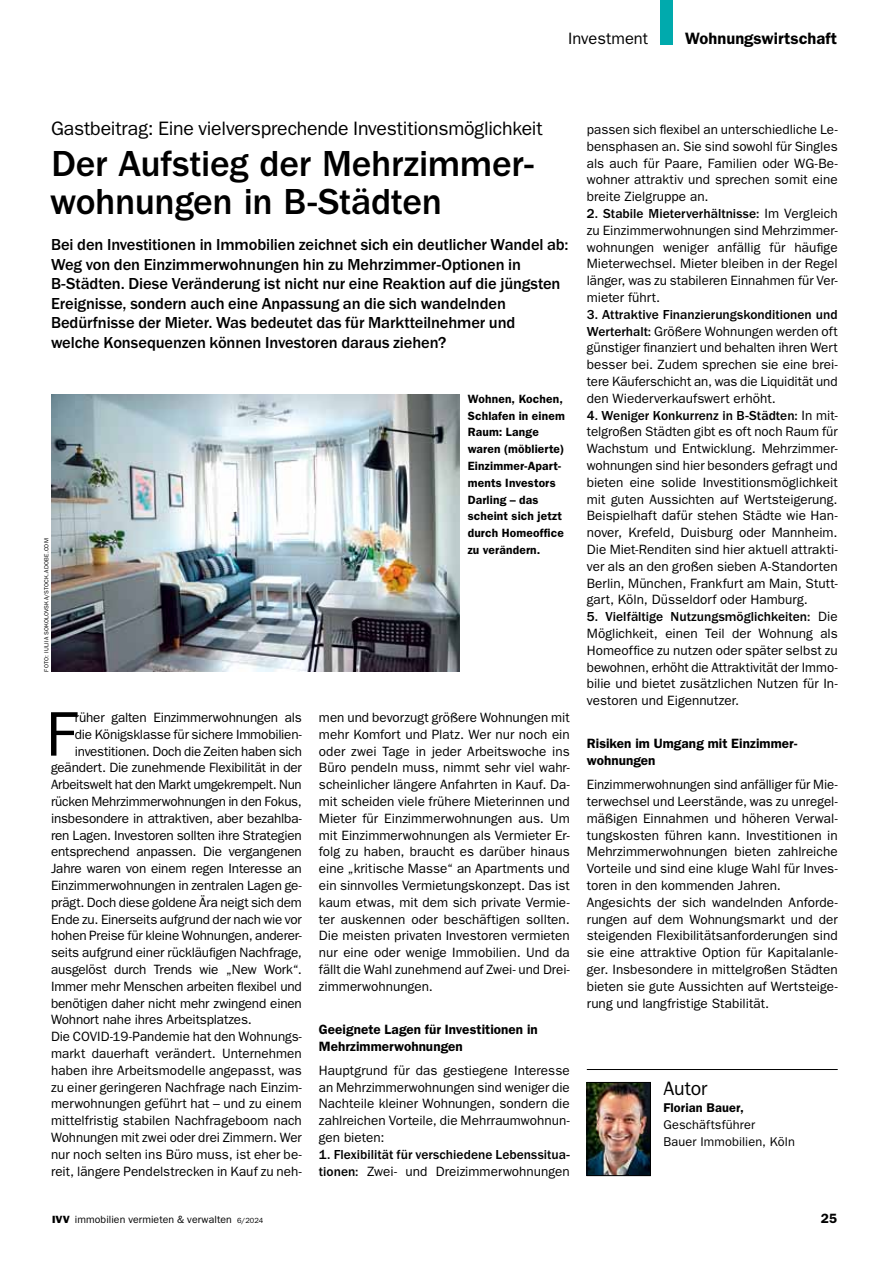
<style>
.page{position:relative;width:893px;height:1263px;background:#fff}
.page>*{position:absolute;margin:0;border:0;box-sizing:border-box;transform-origin:0 0}
.t1{font:63.3px "ITC Franklin Gothic Std";color:#000}
.t2{font:500 37.5px/37.5px "ITC Franklin Gothic Std";letter-spacing:-.01em;color:#000}
.t3{font:19.5px "ITC Franklin Gothic Std";letter-spacing:-.01em;color:#000}
.t4{font:500 16.5px/19.5px "ITC Franklin Gothic Std";letter-spacing:-.01em;color:#000}
.t5{font:600 16.5px "ITC Franklin Gothic Std";color:#000}
.t6{font:16.5px "ITC Franklin Gothic Std";color:#000}
.t7{font:13.5px/16.8px "ITC Franklin Gothic Std";letter-spacing:-.005em;color:#000;text-align:justify}
.t8{font:600 13.5px/16.8px "ITC Franklin Gothic Std";letter-spacing:.005em;color:#000}
.t9{font:500 13.5px/16.8px "ITC Franklin Gothic Std";color:#000}
.t10{font:12.75px/16.8px "ITC Franklin Gothic Std";letter-spacing:.01em;color:#000}
.t11{font:600 12.75px "ITC Franklin Gothic Std";letter-spacing:.01em;color:#000}
.t12{font:600 12px/16.8px "ITC Franklin Gothic Std";letter-spacing:.015em;color:#000}
.t13{font:10.5px "ITC Franklin Gothic Std";letter-spacing:.005em;color:#000}
.t14{font:6px "ITC Franklin Gothic Std";letter-spacing:.02em;color:#000}
.s1{font-size:13.05px}
.s2{font-weight:400}
.s3{font-weight:500}
.s4{font-family:"ITC Franklin Gothic Std Hvy"}
.s5{font-size:7.5px}
</style>
<div class="page">
<hr style="left:587px;top:1069px;width:251px;height:1px;background:#000">
<img style="left:589px;top:1084px;width:60px;height:90px">
<div style="left:587px;top:1082px;width:64px;height:94px;border:1px solid #000"></div>
<img style="left:51px;top:394px;width:408px;height:278px">
<p class="t6" style="left:568px;top:29px;width:81px">Investment</p>
<p class="t5" style="left:685px;top:29px;width:154px">Wohnungswirtschaft</p>
<h3 class="t3" style="left:51px;top:117px;width:493px">Gastbeitrag: Eine vielversprechende Investitionsmöglichkeit</h3>
<h2 class="t2" style="left:50px;top:146px;width:485px">Der Aufstieg der Mehrzimmer&shy;wohnungen in B-Städten</h2>
<p class="t4" style="left:51px;top:235px;width:519px">Bei den Investitionen in Immobilien zeichnet sich ein deutlicher Wandel ab:<br>Weg von den Einzimmerwohnungen hin zu Mehrzimmer-Optionen in B-Städten. Diese Veränderung ist nicht nur eine Reaktion auf die jüngsten Ereignisse, sondern auch eine Anpassung an die sich wandelnden Bedürfnisse der Mieter. Was bedeutet das für Marktteilnehmer und<br>welche Konsequenzen können Investoren daraus ziehen?</p>
<p class="t14" style="left:43px;top:672px;width:134px;rotate:-90deg">FOTO: Iuliia Sokolovska/stock.adobe.com</p>
<h1 class="t1" style="left:46px;top:698px;width:32px">F</h1>
<p class="t7" style="left:75px;top:709px;width:228px"><span class="s1">r</span>üher galten Einzimmerwohnungen als</p>
<p class="t7" style="left:75px;top:726px;width:229px">die Königsklasse für sichere Immobilien-</p>
<p class="t7" style="left:75px;top:743px;width:229px">investitionen. Doch die Zeiten haben sich</p>
<p class="t7" style="left:51px;top:759px;width:252px">geändert. Die zunehmende Flexibilität in der</p>
<p class="t7" style="left:51px;top:776px;width:252px">Arbeitswelt hat den Markt umgekrempelt. Nun</p>
<p class="t7" style="left:51px;top:793px;width:252px">rücken Mehrzimmerwohnungen in den Fokus,</p>
<p class="t7" style="left:51px;top:810px;width:252px">insbesondere in attraktiven, aber bezahlba-</p>
<p class="t7" style="left:51px;top:827px;width:252px">ren Lagen. Investoren sollten ihre Strategien</p>
<p class="t7" style="left:51px;top:843px;width:252px">entsprechend anpassen. Die vergangenen</p>
<p class="t7" style="left:51px;top:860px;width:252px">Jahre waren von einem regen Interesse an</p>
<p class="t7" style="left:51px;top:877px;width:252px">Einzimmerwohnungen in zentralen Lagen ge-</p>
<p class="t7" style="left:51px;top:894px;width:252px">prägt. Doch diese goldene Ära neigt sich dem</p>
<p class="t7" style="left:51px;top:911px;width:252px">Ende zu. Einerseits aufgrund der nach wie vor</p>
<p class="t7" style="left:51px;top:927px;width:252px">hohen Preise für kleine Wohnungen, anderer-</p>
<p class="t7" style="left:51px;top:944px;width:252px">seits aufgrund einer rückläufigen Nachfrage,</p>
<p class="t7" style="left:51px;top:961px;width:252px">ausgelöst durch Trends wie „New Work“.</p>
<p class="t7" style="left:51px;top:978px;width:252px">Immer mehr Menschen arbeiten flexibel und</p>
<p class="t7" style="left:51px;top:995px;width:252px">benötigen daher nicht mehr zwingend einen</p>
<p class="t7" style="left:51px;top:1011px;width:202px">Wohnort nahe ihres Arbeitsplatzes.</p>
<p class="t7" style="left:51px;top:1028px;width:252px">Die COVID-19-Pandemie hat den Wohnungs-</p>
<p class="t7" style="left:51px;top:1045px;width:252px">markt dauerhaft verändert. Unternehmen</p>
<p class="t7" style="left:51px;top:1062px;width:252px">haben ihre Arbeitsmodelle angepasst, was</p>
<p class="t7" style="left:51px;top:1079px;width:252px">zu einer geringeren Nachfrage nach Einzim-</p>
<p class="t7" style="left:51px;top:1095px;width:252px">merwohnungen geführt hat – und zu einem</p>
<p class="t7" style="left:51px;top:1112px;width:252px">mittelfristig stabilen Nachfrageboom nach</p>
<p class="t7" style="left:51px;top:1129px;width:252px">Wohnungen mit zwei oder drei Zimmern. Wer</p>
<p class="t7" style="left:51px;top:1146px;width:252px">nur noch selten ins Büro muss, ist eher be-</p>
<p class="t7" style="left:51px;top:1163px;width:252px">reit, längere Pendelstrecken in Kauf zu neh-</p>
<p class="t12" style="left:468px;top:390px;width:99px">Wohnen, Kochen,<br>Schlafen in einem<br>Raum: Lange waren (möblierte)<br>Einzimmer-Apart&shy;ments Investors<br>Darling – das scheint sich jetzt durch Homeoffice zu verändern.</p>
<p class="t7" style="left:319px;top:709px;width:252px">men und bevorzugt größere Wohnungen mit mehr Komfort und Platz. Wer nur noch ein oder zwei Tage in jeder Arbeitswoche ins Büro pendeln muss, nimmt sehr viel wahr&shy;scheinlicher längere Anfahrten in Kauf. Da&shy;mit scheiden viele frühere Mieterinnen und Mieter für Einzimmerwohnungen aus. Um mit Einzimmerwohnungen als Vermieter Er&shy;folg zu haben, braucht es darüber hinaus eine „kritische Masse“ an Apartments und ein sinnvolles Vermietungskonzept. Das ist kaum etwas, mit dem sich private Vermie&shy;ter auskennen oder beschäftigen sollten.<br>Die meisten privaten Investoren vermieten nur eine oder wenige Immobilien. Und da fällt die Wahl zunehmend auf Zwei- und Drei&shy;zimmerwohnungen.</p>
<p class="t8" style="left:319px;top:1021px;width:220px">Geeignete Lagen für Investitionen in<br>Mehrzimmerwohnungen</p>
<p class="t7" style="left:319px;top:1062px;width:252px">Hauptgrund für das gestiegene Interesse an Mehrzimmerwohnungen sind weniger die Nachteile kleiner Wohnungen, sondern die zahlreichen Vorteile, die Mehrraumwohnun&shy;gen bieten:</p>
<p class="t9" style="left:319px;top:1146px;width:252px">1. Flexibilität für verschiedene Lebenssitua&shy;tionen: <span class="s2">Zwei- und Dreizimmerwohnungen</span></p>
<p class="t7" style="left:587px;top:121px;width:252px">passen sich flexibel an unterschiedliche Le&shy;bensphasen an. Sie sind sowohl für Singles als auch für Paare, Familien oder WG-Be&shy;wohner attraktiv und sprechen somit eine breite Zielgruppe an.</p>
<p class="t7" style="left:587px;top:205px;width:252px"><span class="s3">2. Stabile Mieterverhältnisse:</span> Im Vergleich zu Einzimmerwohnungen sind Mehrzimmer&shy;wohnungen weniger anfällig für häufige Mieterwechsel. Mieter bleiben in der Regel länger, was zu stabileren Einnahmen für Ver&shy;mieter führt.</p>
<p class="t7" style="left:587px;top:306px;width:252px"><span class="s3">3. Attraktive Finanzierungskonditionen und Werterhalt:</span> Größere Wohnungen werden oft günstiger finanziert und behalten ihren Wert besser bei. Zudem sprechen sie eine brei&shy;tere Käuferschicht an, was die Liquidität und den Wiederverkaufswert erhöht.</p>
<p class="t7" style="left:587px;top:407px;width:252px"><span class="s3">4. Weniger Konkurrenz in B-Städten:</span> In mit&shy;telgroßen Städten gibt es oft noch Raum für Wachstum und Entwicklung. Mehrzimmer&shy;wohnungen sind hier besonders gefragt und bieten eine solide Investitionsmöglichkeit mit guten Aussichten auf Wertsteigerung.<br>Beispielhaft dafür stehen Städte wie Han&shy;nover, Krefeld, Duisburg oder Mannheim.<br>Die Miet-Renditen sind hier aktuell attrakti&shy;ver als an den großen sieben A-Standorten Berlin, München, Frankfurt am Main, Stutt&shy;gart, Köln, Düsseldorf oder Hamburg.</p>
<p class="t7" style="left:587px;top:608px;width:252px"><span class="s3">5. Vielfältige Nutzungsmöglichkeiten:</span> Die Möglichkeit, einen Teil der Wohnung als Homeoffice zu nutzen oder später selbst zu bewohnen, erhöht die Attraktivität der Immo&shy;bilie und bietet zusätzlichen Nutzen für In&shy;vestoren und Eigennutzer.</p>
<p class="t8" style="left:587px;top:735px;width:212px">Risiken im Umgang mit Einzimmer&shy;wohnungen</p>
<p class="t7" style="left:587px;top:776px;width:252px;text-align:left">Einzimmerwohnungen sind anfälliger für Mie&shy;terwechsel und Leerstände, was zu unregel&shy;mäßigen Einnahmen und höheren Verwal&shy;tungskosten führen kann. Investitionen in Mehrzimmerwohnungen bieten zahlreiche Vorteile und sind eine kluge Wahl für Inves&shy;toren in den kommenden Jahren.<br>Angesichts der sich wandelnden Anforde&shy;rungen auf dem Wohnungsmarkt und der steigenden Flexibilitätsanforderungen sind sie eine attraktive Option für Kapitalanle&shy;ger. Insbesondere in mittelgroßen Städten bieten sie gute Aussichten auf Wertsteige&shy;rung und langfristige Stabilität.</p>
<h3 class="t3" style="left:663px;top:1077px;width:46px">Autor</h3>
<p class="t11" style="left:663px;top:1100px;width:82px">Florian Bauer,</p>
<p class="t10" style="left:663px;top:1116px;width:133px">Geschäftsführer<br>Bauer Immobilien, Köln</p>
<p class="t13" style="left:52px;top:1214px;width:213px"><span class="s4">IVV</span> immobilien vermieten &amp; verwalten <span class="s5">6/2024</span></p>
<p class="t8" style="left:821px;top:1210px;width:18px">25</p>
</div>
